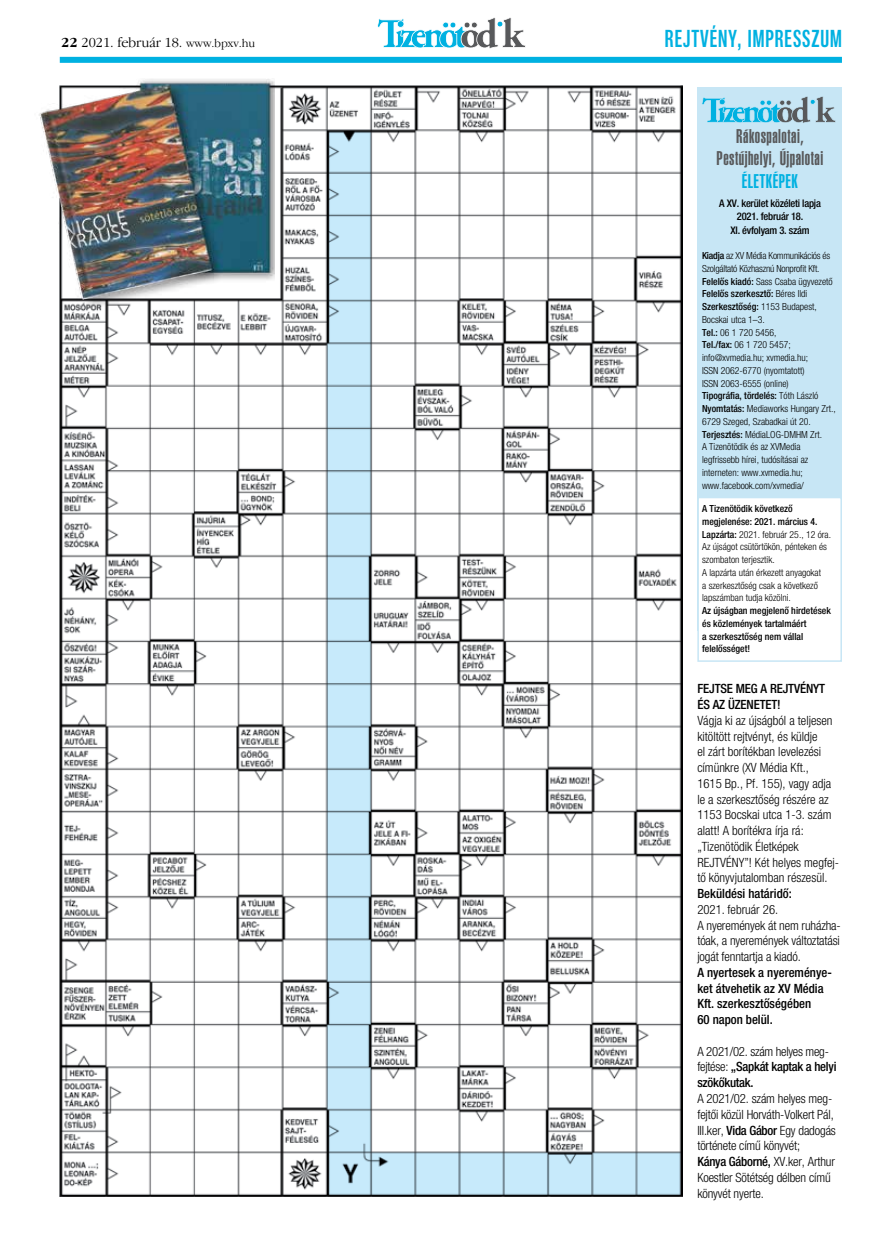
<style>
.page{position:relative;width:893px;height:1255px;background:#fff}
.page>*{position:absolute;margin:0;border:0;box-sizing:border-box;transform-origin:0 0}
.t1{font:24px "Neue Helvetica 69 Cm Md";letter-spacing:.04em;color:#00b1e1}
.t2{font:900 extra-condensed 19.5px/22.5px "Helvetica";letter-spacing:.025em;color:#58595b;text-align:center}
.t3{font:900 extra-condensed 19.5px "Helvetica";letter-spacing:.025em;color:#00b1e1}
.t4{font:300 14.25px "ITC Garamond";color:#000}
.t5{font:12.75px/15.8px "Helvetica Neue LT 47 Lt Cn";color:#000}
.t6{font:12.75px/15.8px "Helvetica Neue LT 67 Md Cn";color:#000}
.t7{font:12.75px/15.8px "Helvetica Neue LT 67 Md Cn";letter-spacing:-.02em;color:#000}
.t8{font:300 condensed 12.75px "Helvetica Neue LT Pro";color:#000}
.t9{font:12.75px "Helvetica Neue LT 47 Lt Cn";letter-spacing:-.02em;color:#000}
.t10{font:10.5px/13.5px "Helvetica Neue LT 67 Md Cn";letter-spacing:-.02em;color:#000;text-align:center}
.t11{font:9.75px/12.8px "Helvetica Neue LT 47 Lt Cn";color:#000}
.t12{font:9.75px/12.8px "Helvetica Neue LT 67 Md Cn";color:#000}
.t13{font:9.75px/12.8px "Helvetica Neue LT 47 Lt Cn";letter-spacing:-.02em;color:#000}
.s1{font-weight:700}
.s2{font-size:12px}
.s3{font-family:"Helvetica Neue LT 67 Md Cn"}
.s4{font-family:"Helvetica Neue LT 47 Lt Cn"}
.s5{font-family:"Helvetica Neue LT Pro";font-weight:300;font-stretch:condensed}
</style>
<div class="page">
<div style="left:60px;top:57px;width:782px;height:6px;background:#00b1e1"></div>
<svg style="left:377px;top:17px;width:149px;height:32px"></svg>
<img style="left:60px;top:86px;width:622px;height:1110px">
<img style="left:39px;top:79px;width:235px;height:232px">
<div style="left:697px;top:87px;width:145px;height:543px;background:#c7e6f5"></div>
<div style="left:697px;top:497px;width:145px;height:164px;background:#fff;border:2px solid #c7e6f5"></div>
<svg style="left:702px;top:96px;width:134px;height:27px"></svg>
<h3 class="t4" style="left:61px;top:34px;width:196px"><span class="s1">22</span> 2021. február 18. <span class="s2">www.bpxv.hu</span></h3>
<h1 class="t1" style="left:665px;top:25px;width:178px">REJTVÉNY, IMPRESSZUM</h1>
<h2 class="t2" style="left:716px;top:125px;width:108px">Rákospalotai,<br>Pestújhelyi, Újpalotai</h2>
<h2 class="t3" style="left:742px;top:170px;width:58px">ÉLETKÉPEK</h2>
<p class="t10" style="left:719px;top:196px;width:103px">A XV. kerület közéleti lapja<br>2021. február 18.<br>XI. évfolyam 3. szám</p>
<p class="t13" style="left:702px;top:249px;width:132px"><span class="s3">Kiadja</span> az XV Média Kommunikációs és<br>Szolgáltató Közhasznú Nonprofit Kft.<br><span class="s3">Felelős kiadó:</span> Sass Csaba ügyvezető</p>
<p class="t12" style="left:702px;top:287px;width:116px">Felelős szerkesztő: <span class="s4">Béres Ildi<br></span>Szerkesztőség: <span class="s4">1153 Budapest,</span></p>
<p class="t11" style="left:702px;top:313px;width:108px">Bocskai utca 1–3.<br><span class="s3">Tel.:</span> 06 1 720 5456,<br><span class="s3">Tel./fax:</span> 06 1 720 5457; info@xvmedia.hu; xvmedia.hu;<br>ISSN 2062-6770 (nyomtatott)<br>ISSN 2063-6555 (online)</p>
<p class="t12" style="left:702px;top:389px;width:118px">Tipográfia, tördelés: <span class="s4">Tóth László</span></p>
<p class="t11" style="left:702px;top:402px;width:135px"><span class="s3">Nyomtatás:</span> Mediaworks Hungary Zrt.,<br>6729 Szeged, Szabadkai út 20.<br><span class="s3">Terjesztés:</span> MédiaLOG-DMHM Zrt.<br>A Tizenötödik és az XVMedia legfrissebb hírei, tudósításai az interneten: www.xvmedia.hu; www.facebook.com/xvmedia/</p>
<p class="t12" style="left:702px;top:502px;width:117px">A Tizenötödik következő megjelenése: 2021. március 4.</p>
<p class="t11" style="left:702px;top:528px;width:130px"><span class="s3">Lapzárta:</span> 2021. február 25., 12 óra.<br>Az újságot csütörtökön, pénteken és szombaton terjesztik.<br>A lapzárta után érkezett anyagokat<br>a szerkesztőség csak a következő lapszámban tudja közölni.</p>
<p class="t12" style="left:702px;top:604px;width:130px">Az újságban megjelenő hirdetések és közlemények tartalmáért<br>a szerkesztőség nem vállal felelősséget!</p>
<h3 class="t6" style="left:697px;top:680px;width:129px">FEJTSE MEG A REJTVÉNYT<br>ÉS AZ ÜZENETET!</h3>
<h3 class="t5" style="left:697px;top:712px;width:137px">Vágja ki az újságból a teljesen kitöltött rejtvényt, és küldje<br>el zárt borítékban levelezési címünkre (XV Média Kft.,<br>1615 Bp., Pf. 155), vagy adja le a szerkesztőség részére az<br>1153 Bocskai utca 1-3. szám alatt! A borítékra írja rá:</h3>
<h3 class="t8" style="left:697px;top:839px;width:103px">„Tizenötödik Életképek</h3>
<h3 class="t5" style="left:697px;top:854px;width:143px"><span class="s5">REJTVÉNY”!</span> Két helyes megfej&shy;tő könyvjutalomban részesül.</h3>
<h3 class="t6" style="left:697px;top:885px;width:96px">Beküldési határidő:</h3>
<h3 class="t8" style="left:697px;top:902px;width:82px">2021. február 26.</h3>
<h3 class="t5" style="left:697px;top:917px;width:145px;text-align:justify">A nyeremények át nem ruházha&shy;tóak, a nyeremények változtatási jogát fenntartja a kiadó.</h3>
<h3 class="t6" style="left:697px;top:964px;width:136px">A nyertesek a nyereménye&shy;ket átvehetik az XV Média<br>Kft. szerkesztőségében<br>60 napon belül.</h3>
<h3 class="t9" style="left:697px;top:1043px;width:133px">A 2021/02. szám helyes meg-</h3>
<h3 class="t7" style="left:697px;top:1058px;width:141px"><span class="s4">fejtése:</span> „Sapkát kaptak a helyi szökőkutak.</h3>
<h3 class="t5" style="left:697px;top:1090px;width:140px">A 2021/02. szám helyes meg&shy;fejtői közül Horváth-Volkert Pál,<br>III.ker, <span class="s3">Vida Gábor</span> Egy dadogás története című könyvét;</h3>
<h3 class="t7" style="left:697px;top:1153px;width:139px">Kánya Gáborné, <span class="s4">XV.ker, Arthur</span></h3>
<h3 class="t5" style="left:697px;top:1169px;width:135px">Koestler Sötétség délben című könyvét nyerte.</h3>
</div>
